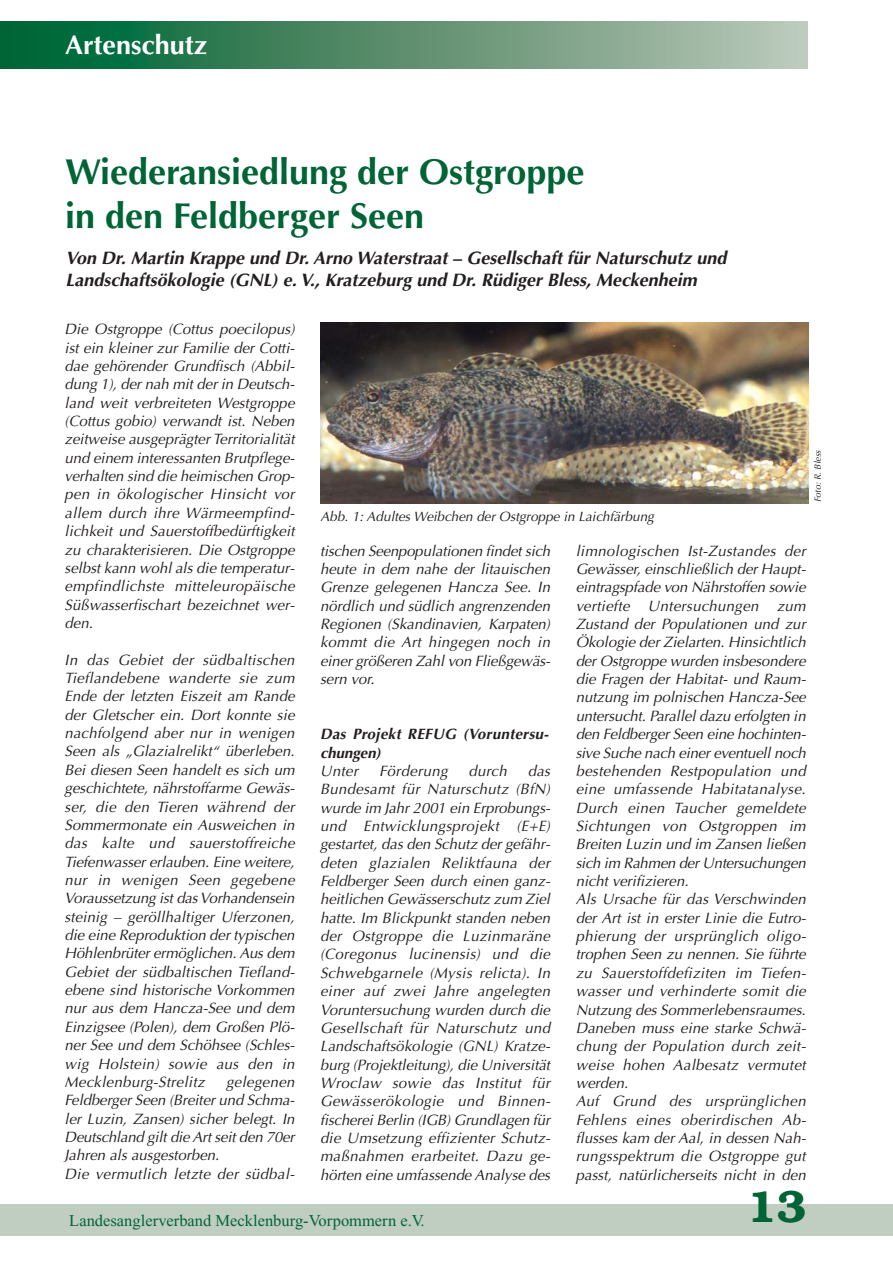
<style>
.page{position:relative;width:893px;height:1263px;background:#fff}
.page>*{position:absolute;margin:0;border:0;box-sizing:border-box;transform-origin:0 0}
.t1{font:600 45px "Bookman";color:#006436}
.t2{font:700 36px/44.1px "Optima";color:#006436}
.t3{font:700 27px "Optima";color:#fff}
.t4{font:italic 700 18px/22px "Optima";color:#231f20}
.t5{font:16.5px "Times New Roman";color:#006436}
.t6{font:italic 15px/18.3px "Optima";color:#231f20;text-align:justify}
.t7{font:italic 700 15px/18.3px "Optima";letter-spacing:.02em;color:#231f20}
.t8{font:italic 15px "Optima";letter-spacing:.02em;color:#231f20}
.t9{font:italic 13.5px "Optima";color:#231f20}
.t10{font:italic 9px "Optima";color:#231f20}
</style>
<div class="page">
<div style="left:0;top:1204px;width:893px;height:32px;background:#c0cec2"></div>
<svg style="left:0;top:22px;width:808px;height:47px;background:#599171"></svg>
<img style="left:321px;top:322px;width:487px;height:181px">
<h3 class="t3" style="left:65px;top:34px;width:144px">Artenschutz</h3>
<h2 class="t2" style="left:65px;top:153px;width:521px">Wiederansiedlung der Ostgroppe in den Feldberger Seen</h2>
<p class="t4" style="left:65px;top:248px;width:662px">Von Dr. Martin Krappe und Dr. Arno Waterstraat – Gesellschaft für Naturschutz und<br>Landschaftsökologie (GNL) e. V., Kratzeburg und Dr. Rüdiger Bless, Meckenheim</p>
<p class="t6" style="left:65px;top:321px;width:232px">Die Ostgroppe (Cottus poecilopus) ist ein kleiner zur Familie der Cotti&shy;dae gehörender Grundfisch (Abbil&shy;dung 1), der nah mit der in Deutsch&shy;land weit verbreiteten Westgroppe (Cottus gobio) verwandt ist. Neben zeitweise ausgeprägter Territorialität und einem interessanten Brutpflege&shy;verhalten sind die heimischen Grop&shy;pen in ökologischer Hinsicht vor allem durch ihre Wärmeempfind&shy;lichkeit und Sauerstoffbedürftigkeit zu charakterisieren. Die Ostgroppe selbst kann wohl als die temperatur&shy;empfindlichste mitteleuropäische Süßwasserfischart bezeichnet wer&shy;den.</p>
<p class="t6" style="left:65px;top:652px;width:232px">In das Gebiet der südbaltischen Tieflandebene wanderte sie zum Ende der letzten Eiszeit am Rande der Gletscher ein. Dort konnte sie nachfolgend aber nur in wenigen Seen als „Glazialrelikt“ überleben.<br>Bei diesen Seen handelt es sich um geschichtete, nährstoffarme Gewäs&shy;ser, die den Tieren während der Sommermonate ein Ausweichen in das kalte und sauerstoffreiche Tiefenwasser erlauben. Eine weitere, nur in wenigen Seen gegebene Voraussetzung ist das Vorhandensein steinig – geröllhaltiger Uferzonen, die eine Reproduktion der typischen Höhlenbrüter ermöglichen. Aus dem Gebiet der südbaltischen Tiefland&shy;ebene sind historische Vorkommen nur aus dem Hancza-See und dem Einzigsee (Polen), dem Großen Plö&shy;ner See und dem Schöhsee (Schles&shy;wig Holstein) sowie aus den in Mecklenburg-Strelitz</p>
<p class="t6" style="left:65px;top:1074px;width:232px;text-align:left;text-indent:162px">gelegenen<br>Feldberger Seen (Breiter und Schma&shy;ler Luzin, Zansen) sicher belegt. In<br>Deutschland gilt die Art seit den 70er<br>Jahren als ausgestorben.<br>Die vermutlich letzte der südbal-</p>
<p class="t9" style="left:321px;top:511px;width:335px">Abb. 1: Adultes Weibchen der Ostgroppe in Laichfärbung</p>
<p class="t10" style="left:814px;top:502px;width:53px;rotate:-90deg">Foto: R. Bless</p>
<p class="t6" style="left:320px;top:543px;width:232px">tischen Seenpopulationen findet sich heute in dem nahe der litauischen Grenze gelegenen Hancza See. In nördlich und südlich angrenzenden Regionen (Skandinavien, Karpaten) kommt die Art hingegen noch in einer größeren Zahl von Fließgewäs&shy;sern vor.</p>
<p class="t7" style="left:320px;top:726px;width:230px">Das Projekt REFUG (Voruntersu&shy;chungen)</p>
<p class="t6" style="left:320px;top:763px;width:40px">Unter</p>
<p class="t8" style="left:379px;top:765px;width:70px">Förderung</p>
<p class="t6" style="left:468px;top:763px;width:40px">durch</p>
<p class="t6" style="left:320px;top:763px;width:232px;text-indent:208px">das Bundesamt für Naturschutz (BfN) wurde im Jahr 2001 ein Erprobungs&shy;und Entwicklungsprojekt (E+E) gestartet, das den Schutz der gefähr&shy;deten glazialen Reliktfauna der Feldberger Seen durch einen ganz&shy;heitlichen Gewässerschutz zum Ziel hatte. Im Blickpunkt standen neben der Ostgroppe die Luzinmaräne (Coregonus lucinensis) und die Schwebgarnele (Mysis relicta). In einer auf zwei Jahre angelegten Voruntersuchung wurden durch die Gesellschaft für Naturschutz und Landschaftsökologie (GNL) Kratze&shy;burg (Projektleitung), die Universität Wroclaw sowie das Institut für Gewässerökologie und Binnen&shy;fischerei Berlin (IGB) Grundlagen für die Umsetzung effizienter Schutz&shy;maßnahmen erarbeitet. Dazu ge&shy;hörten eine umfassende Analyse des</p>
<p class="t6" style="left:576px;top:543px;width:232px;text-align:left">limnologischen Ist-Zustandes der Gewässer, einschließlich der Haupt&shy;eintragspfade von Nährstoffen sowie vertiefte Untersuchungen zum Zustand der Populationen und zur Ökologie der Zielarten. Hinsichtlich der Ostgroppe wurden insbesondere die Fragen der Habitat- und Raum&shy;nutzung im polnischen Hancza-See untersucht. Parallel dazu erfolgten in den Feldberger Seen eine hochinten&shy;sive Suche nach einer eventuell noch bestehenden Restpopulation und eine umfassende Habitatanalyse.<br>Durch einen Taucher gemeldete Sichtungen von Ostgroppen im Breiten Luzin und im Zansen ließen sich im Rahmen der Untersuchungen nicht verifizieren.<br>Als Ursache für das Verschwinden der Art ist in erster Linie die Eutro&shy;phierung der ursprünglich oligo&shy;trophen Seen zu nennen. Sie führte zu Sauerstoffdefiziten im Tiefen&shy;wasser und verhinderte somit die Nutzung des Sommerlebensraumes.<br>Daneben muss eine starke Schwä&shy;chung der Population durch zeit&shy;weise hohen Aalbesatz vermutet werden.<br>Auf Grund des ursprünglichen Fehlens eines oberirdischen Ab&shy;flusses kam der Aal, in dessen Nah&shy;rungsspektrum die Ostgroppe gut passt, natürlicherseits nicht in den</p>
<p class="t5" style="left:69px;top:1214px;width:357px">Landesanglerverband Mecklenburg-Vorpommern e.V.</p>
<h1 class="t1" style="left:747px;top:1188px;width:61px">13</h1>
</div>
